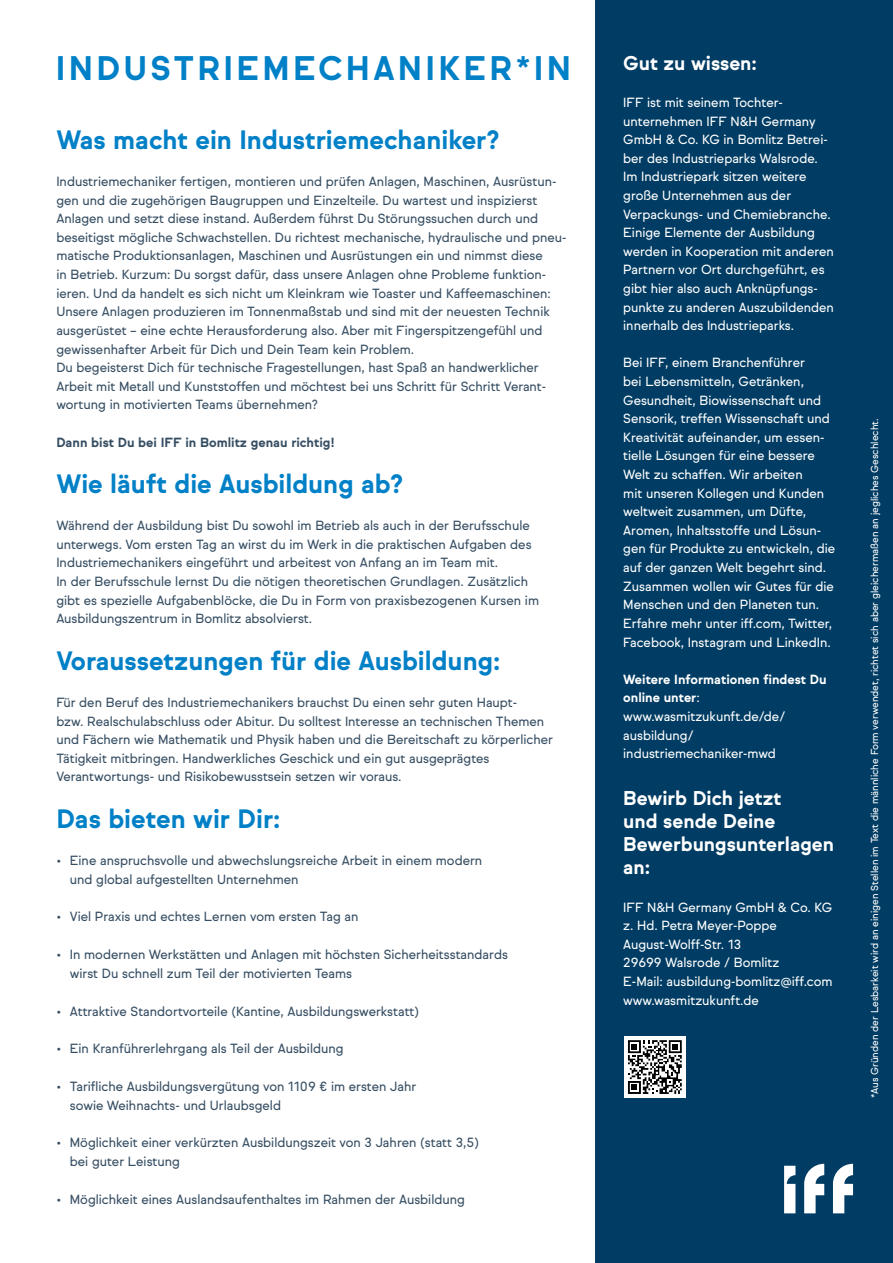
<style>
.page{position:relative;width:893px;height:1263px;background:#fff}
.page>*{position:absolute;margin:0;border:0;box-sizing:border-box;transform-origin:0 0}
.t1{font:700 32.7px "Sul Sans";letter-spacing:.1em;color:#0080c7}
.t2{font:700 25.5px "Sul Sans";color:#0080c7}
.t3{font:700 19.2px/23.2px "Sul Sans";color:#fff}
.t4{font:12.75px/18.6px "Sul Sans";color:#364e63}
.t5{font:12.75px/18.6px "Sul Sans";color:#fff}
.t6{font:700 12.75px "Sul Sans";color:#364e63}
.t7{font:9.75px "Sul Sans";color:#fff}
.s1{font-weight:700}
</style>
<div class="page">
<div style="left:595px;top:0;width:298px;height:1263px;background:#003c63"></div>
<svg style="left:784px;top:1164px;width:69px;height:49px"></svg>
<svg style="left:624px;top:1036px;width:61px;height:62px;background:#9f9f9f"></svg>
<h1 class="t1" style="left:56px;top:48px;width:517px">Industriemechaniker*in</h1>
<h2 class="t2" style="left:56px;top:125px;width:445px">Was macht ein Industriemechaniker?</h2>
<p class="t4" style="left:56px;top:172px;width:512px">Industriemechaniker fertigen, montieren und prüfen Anlagen, Maschinen, Ausrüstun&shy;gen und die zugehörigen Baugruppen und Einzelteile. Du wartest und inspizierst Anlagen und setzt diese instand. Außerdem führst Du Störungssuchen durch und beseitigst mögliche Schwachstellen. Du richtest mechanische, hydraulische und pneu&shy;matische Produktionsanlagen, Maschinen und Ausrüstungen ein und nimmst diese<br>in Betrieb. Kurzum: Du sorgst dafür, dass unsere Anlagen ohne Probleme funktion&shy;ieren. Und da handelt es sich nicht um Kleinkram wie Toaster und Kaffeemaschinen:<br>Unsere Anlagen produzieren im Tonnenmaßstab und sind mit der neuesten Technik ausgerüstet – eine echte Herausforderung also. Aber mit Fingerspitzengefühl und gewissenhafter Arbeit für Dich und Dein Team kein Problem.<br>Du begeisterst Dich für technische Fragestellungen, hast Spaß an handwerklicher Arbeit mit Metall und Kunststoffen und möchtest bei uns Schritt für Schritt Verant&shy;wortung in motivierten Teams übernehmen?</p>
<p class="t6" style="left:56px;top:434px;width:280px">Dann bist Du bei IFF in Bomlitz genau richtig!</p>
<h2 class="t2" style="left:56px;top:469px;width:348px">Wie läuft die Ausbildung ab?</h2>
<p class="t4" style="left:56px;top:516px;width:484px">Während der Ausbildung bist Du sowohl im Betrieb als auch in der Berufsschule unterwegs. Vom ersten Tag an wirst du im Werk in die praktischen Aufgaben des Industriemechanikers eingeführt und arbeitest von Anfang an im Team mit.<br>In der Berufsschule lernst Du die nötigen theoretischen Grundlagen. Zusätzlich gibt es spezielle Aufgabenblöcke, die Du in Form von praxisbezogenen Kursen im Ausbildungszentrum in Bomlitz absolvierst.</p>
<h2 class="t2" style="left:56px;top:645px;width:446px">Voraussetzungen für die Ausbildung:</h2>
<p class="t4" style="left:56px;top:693px;width:498px">Für den Beruf des Industriemechanikers brauchst Du einen sehr guten Haupt-<br>bzw. Realschulabschluss oder Abitur. Du solltest Interesse an technischen Themen und Fächern wie Mathematik und Physik haben und die Bereitschaft zu körperlicher Tätigkeit mitbringen. Handwerkliches Geschick und ein gut ausgeprägtes Verantwortungs- und Risikobewusstsein setzen wir voraus.</p>
<h2 class="t2" style="left:56px;top:803px;width:226px">Das bieten wir Dir:</h2>
<p class="t4" style="left:70px;top:851px;width:414px;text-indent:-14px">• Eine anspruchsvolle und abwechslungsreiche Arbeit in einem modern und global aufgestellten Unternehmen</p>
<p class="t4" style="left:56px;top:908px;width:304px">• Viel Praxis und echtes Lernen vom ersten Tag an</p>
<p class="t4" style="left:70px;top:945px;width:440px;text-indent:-14px">• In modernen Werkstätten und Anlagen mit höchsten Sicherheitsstandards wirst Du schnell zum Teil der motivierten Teams</p>
<p class="t4" style="left:56px;top:1002px;width:364px">• Attraktive Standortvorteile (Kantine, Ausbildungswerkstatt)</p>
<p class="t4" style="left:56px;top:1039px;width:289px">• Ein Kranführerlehrgang als Teil der Ausbildung</p>
<p class="t4" style="left:70px;top:1077px;width:348px;text-indent:-14px">• Tarifliche Ausbildungsvergütung von 1109 € im ersten Jahr sowie Weihnachts- und Urlaubsgeld</p>
<p class="t4" style="left:70px;top:1133px;width:411px;text-indent:-14px">• Möglichkeit einer verkürzten Ausbildungszeit von 3 Jahren (statt 3,5) bei guter Leistung</p>
<p class="t4" style="left:56px;top:1190px;width:410px">• Möglichkeit eines Auslandsaufenthaltes im Rahmen der Ausbildung</p>
<h3 class="t3" style="left:623px;top:51px;width:135px">Gut zu wissen:</h3>
<p class="t5" style="left:623px;top:93px;width:212px">IFF ist mit seinem Tochter&shy;unternehmen IFF N&amp;H Germany<br>GmbH &amp; Co. KG in Bomlitz Betrei&shy;ber des Industrieparks Walsrode.<br>Im Industriepark sitzen weitere große Unternehmen aus der<br>Verpackungs- und Chemiebranche.<br>Einige Elemente der Ausbildung werden in Kooperation mit anderen<br>Partnern vor Ort durchgeführt, es gibt hier also auch Anknüpfungs&shy;punkte zu anderen Auszubildenden innerhalb des Industrieparks.</p>
<p class="t5" style="left:623px;top:354px;width:213px">Bei IFF, einem Branchenführer<br>bei Lebensmitteln, Getränken, Gesundheit, Biowissenschaft und Sensorik, treffen Wissenschaft und Kreativität aufeinander, um essen&shy;tielle Lösungen für eine bessere Welt zu schaffen. Wir arbeiten<br>mit unseren Kollegen und Kunden weltweit zusammen, um Düfte, Aromen, Inhaltsstoffe und Lösun&shy;gen für Produkte zu entwickeln, die auf der ganzen Welt begehrt sind.<br>Zusammen wollen wir Gutes für die Menschen und den Planeten tun.<br>Erfahre mehr unter iff.com, Twitter, Facebook, Instagram und LinkedIn.</p>
<p class="t5" style="left:623px;top:670px;width:205px"><span class="s1">Weitere Informationen findest Du online unter</span>: www.wasmitzukunft.de/de/ ausbildung/ industriemechaniker-mwd</p>
<h3 class="t3" style="left:623px;top:786px;width:212px">Bewirb Dich jetzt<br>und sende Deine<br>Bewerbungsunterlagen an:</h3>
<p class="t5" style="left:623px;top:898px;width:211px">IFF N&amp;H Germany GmbH &amp; Co. KG z. Hd. Petra Meyer-Poppe<br>August-Wolff-Str. 13<br>29699 Walsrode / Bomlitz<br>E-Mail: ausbildung-bomlitz@iff.com www.wasmitzukunft.de</p>
<p class="t7" style="left:869px;top:1098px;width:681px;rotate:-90deg">*Aus Gründen der Lesbarkeit wird an einigen Stellen im Text die männliche Form verwendet, richtet sich aber gleichermaßen an jegliches Geschlecht.</p>
</div>
